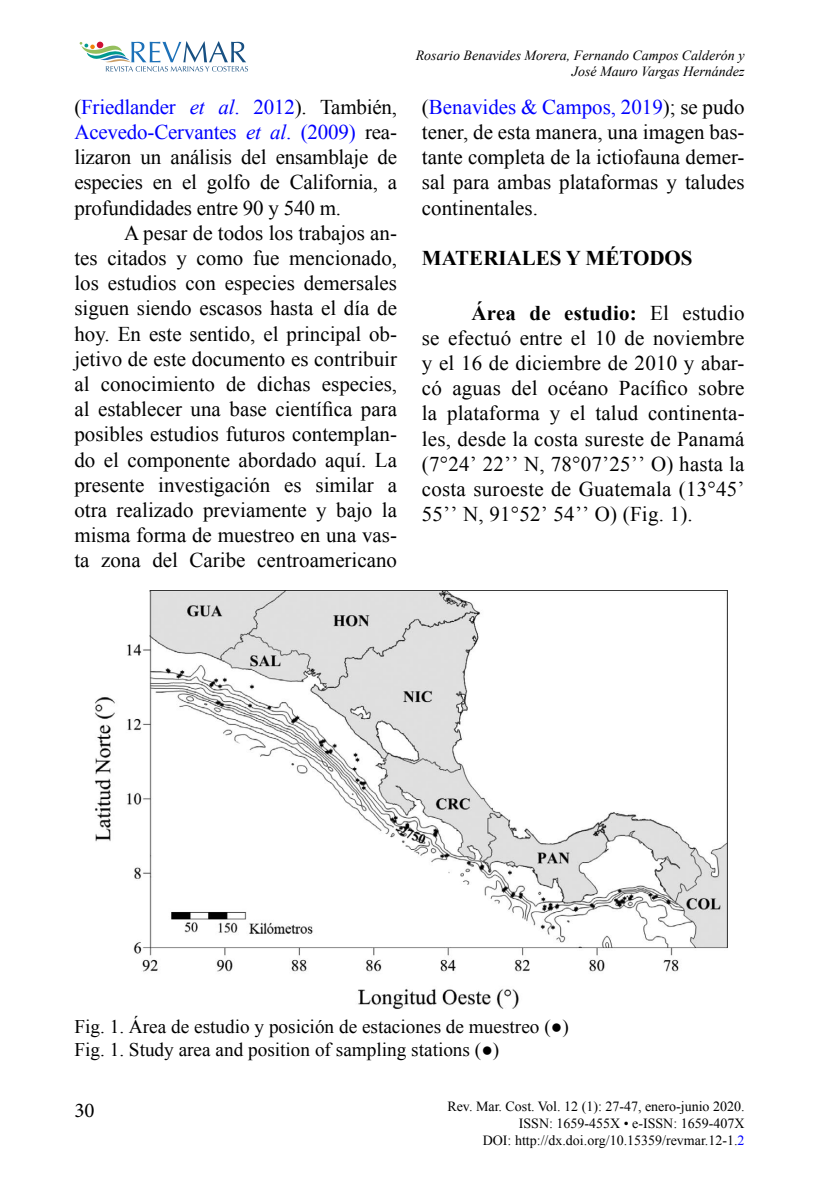
<style>
.page{position:relative;width:819px;height:1197px;background:#fff}
.page>*{position:absolute;margin:0;border:0;box-sizing:border-box;transform-origin:0 0}
.t1{font:21px/25.2px "Times New Roman";color:#000;text-align:justify}
.t2{font:700 21px "Times New Roman";color:#000}
.t3{font:21px "Minion Pro";color:#000}
.t4{font:19.25px/23.1px "Times New Roman";color:#000}
.t5{font:14px/16.8px "Times New Roman";color:#000;text-align:right}
.t6{font:italic 14px/16.8px "Times New Roman";color:#000;text-align:right}
.s1{color:#00f}
.s2{font-style:italic;color:#00f}
.s3{font-weight:700}
</style>
<div class="page">
<svg style="left:80px;top:41px;width:168px;height:31px"></svg>
<img style="left:95px;top:590px;width:632px;height:419px">
<p class="t1" style="left:74px;top:94px;width:324px">(<span class="s1">Friedlander</span> <span class="s2">et al</span><span class="s1">. 2012</span>). También, <span class="s1">Acevedo-Cervantes</span> <span class="s2">et al</span><span class="s1">. (2009)</span> rea&shy;lizaron un análisis del ensamblaje de especies en el golfo de California, a profundidades entre 90 y 540 m.</p>
<p class="t1" style="left:74px;top:220px;width:324px;text-indent:50px">A pesar de todos los trabajos an&shy;tes citados y como fue mencionado, los estudios con especies demersales siguen siendo escasos hasta el día de hoy. En este sentido, el principal ob&shy;jetivo de este documento es contribuir al conocimiento de dichas especies, al establecer una base científica para posibles estudios futuros contemplan&shy;do el componente abordado aquí. La presente investigación es similar a otra realizado previamente y bajo la misma forma de muestreo en una vas&shy;ta zona del Caribe centroamericano</p>
<p class="t6" style="left:416px;top:46px;width:330px">Rosario Benavides Morera, Fernando Campos Calderón y<br>José Mauro Vargas Hernández</p>
<p class="t1" style="left:422px;top:94px;width:324px">(<span class="s1">Benavides &amp; Campos, 2019</span>); se pudo tener, de esta manera, una imagen bas&shy;tante completa de la ictiofauna demer&shy;sal para ambas plataformas y taludes continentales.</p>
<p class="t2" style="left:422px;top:243px;width:272px">MATERIALES Y MÉTODOS</p>
<p class="t1" style="left:422px;top:300px;width:324px;text-indent:50px"><span class="s3">Área de estudio:</span> El estudio se efectuó entre el 10 de noviembre y el 16 de diciembre de 2010 y abar&shy;có aguas del océano Pacífico sobre la plataforma y el talud continenta&shy;les, desde la costa sureste de Panamá (7°24ʼ 22ʼʼ N, 78°07ʼ25ʼʼ O) hasta la costa suroeste de Guatemala (13°45ʼ 55ʼʼ N, 91°52ʼ 54ʼʼ O) (Fig. 1).</p>
<p class="t4" style="left:74px;top:1015px;width:496px">Fig. 1. Área de estudio y posición de estaciones de muestreo (●)<br>Fig. 1. Study area and position of sampling stations (●)</p>
<p class="t3" style="left:74px;top:1096px;width:22px">30</p>
<p class="t5" style="left:447px;top:1098px;width:299px">Rev. Mar. Cost. Vol. 12 (1): 27-47, enero-junio 2020.<br>ISSN: 1659-455X • e-ISSN: 1659-407X<br>DOI: http://dx.doi.org/10.15359/revmar.12-1.<span class="s1">2</span></p>
</div>
